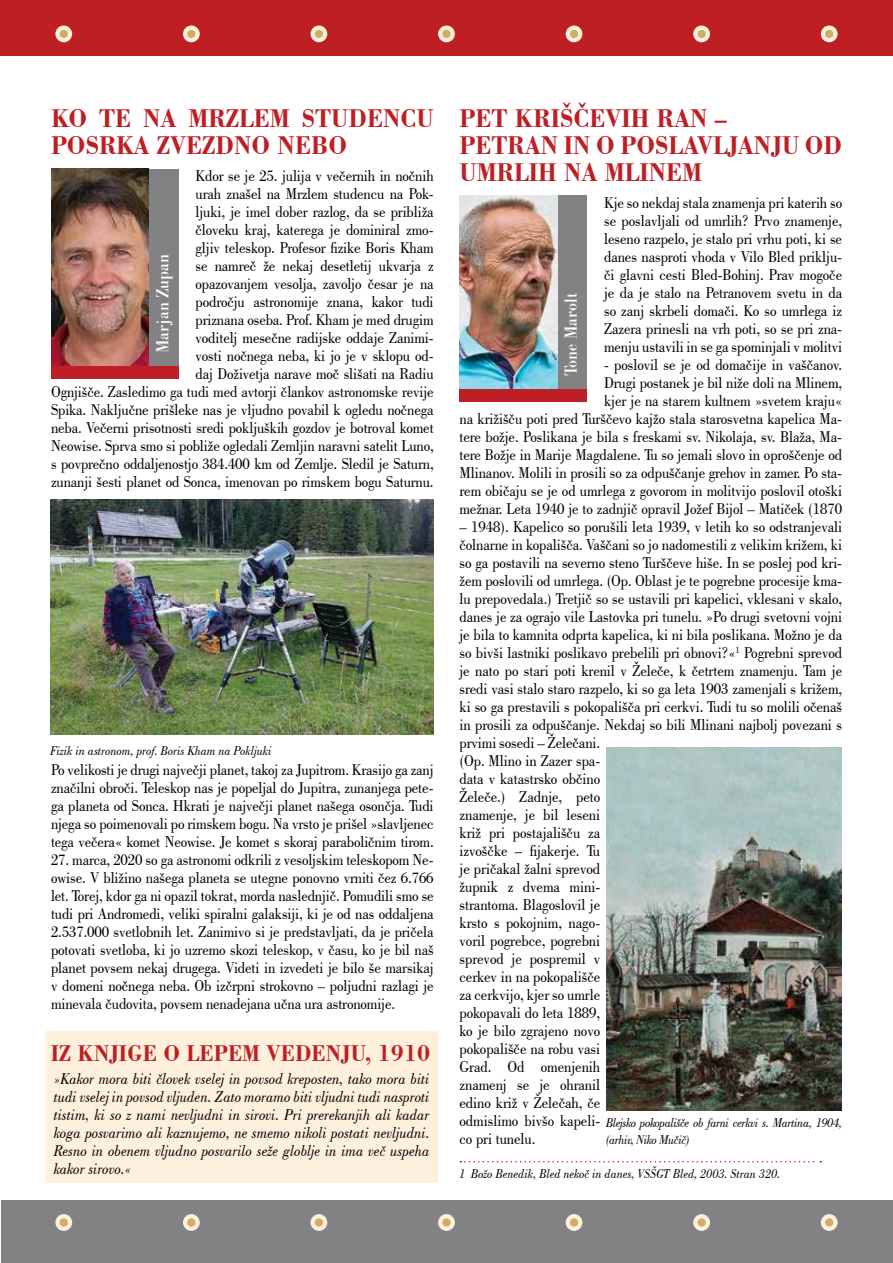
<style>
.page{position:relative;width:893px;height:1263px;background:#fff}
.page>*{position:absolute;margin:0;border:0;box-sizing:border-box;transform-origin:0 0}
.t1{font:700 27px/27px "Bodoni BT";color:#be1f24;scale:.9 1}
.t2{font:700 24px "Bodoni BT";color:#be1f24;scale:.9 1}
.t3{font:18px "Bodoni BT";color:#fff;scale:.9 1}
.t4{font:16.5px/18px "Bodoni BT";letter-spacing:-.005em;color:#000;text-align:justify;scale:.9 1}
.t5{font:italic 16.5px/18px "Bodoni BT";color:#000;text-align:justify;scale:.9 1}
.t6{font:italic 13.5px "Bodoni BT";color:#000;scale:.9 1}
.t7{font:italic 13.5px/16.2px "Bodoni BT";letter-spacing:-.025em;color:#000;scale:.9 1}
</style>
<div class="page">
<div style="left:2px;top:1201px;width:891px;height:62px;background:#828285"></div>
<div style="left:0;top:0;width:893px;height:55px;background:#be1f24"></div>
<div style="left:55px;top:26px;width:17px;height:16px;background:#fff0de;border-radius:50%"></div>
<div style="left:60px;top:30px;width:8px;height:8px;background:#d2ab67;border-radius:50%"></div>
<div style="left:183px;top:26px;width:17px;height:16px;background:#fff0de;border-radius:50%"></div>
<div style="left:187px;top:30px;width:8px;height:8px;background:#d2ab67;border-radius:50%"></div>
<div style="left:311px;top:26px;width:16px;height:16px;background:#fff0de;border-radius:50%"></div>
<div style="left:315px;top:30px;width:8px;height:8px;background:#d2ab67;border-radius:50%"></div>
<div style="left:438px;top:26px;width:17px;height:16px;background:#fff0de;border-radius:50%"></div>
<div style="left:442px;top:30px;width:9px;height:8px;background:#d2ab67;border-radius:50%"></div>
<div style="left:566px;top:26px;width:16px;height:16px;background:#fff0de;border-radius:50%"></div>
<div style="left:570px;top:30px;width:8px;height:8px;background:#d2ab67;border-radius:50%"></div>
<div style="left:693px;top:26px;width:17px;height:16px;background:#fff0de;border-radius:50%"></div>
<div style="left:697px;top:30px;width:9px;height:8px;background:#d2ab67;border-radius:50%"></div>
<div style="left:821px;top:26px;width:17px;height:16px;background:#fff0de;border-radius:50%"></div>
<div style="left:825px;top:30px;width:8px;height:8px;background:#d2ab67;border-radius:50%"></div>
<svg style="left:55px;top:1214px;width:17px;height:17px"></svg>
<div style="left:60px;top:1218px;width:8px;height:8px;background:#d2ab67;border-radius:50%"></div>
<svg style="left:183px;top:1214px;width:17px;height:17px"></svg>
<div style="left:187px;top:1218px;width:8px;height:8px;background:#d2ab67;border-radius:50%"></div>
<div style="left:311px;top:1214px;width:16px;height:17px;background:#fff0de;border-radius:50%"></div>
<div style="left:315px;top:1218px;width:8px;height:8px;background:#d2ab67;border-radius:50%"></div>
<div style="left:438px;top:1214px;width:17px;height:17px;background:#fff0de;border-radius:50%"></div>
<div style="left:442px;top:1218px;width:9px;height:8px;background:#d2ab67;border-radius:50%"></div>
<div style="left:566px;top:1214px;width:16px;height:17px;background:#fff0de;border-radius:50%"></div>
<div style="left:570px;top:1218px;width:8px;height:8px;background:#d2ab67;border-radius:50%"></div>
<div style="left:693px;top:1214px;width:17px;height:17px;background:#fff0de;border-radius:50%"></div>
<div style="left:697px;top:1218px;width:9px;height:8px;background:#d2ab67;border-radius:50%"></div>
<svg style="left:821px;top:1214px;width:17px;height:17px"></svg>
<div style="left:825px;top:1218px;width:8px;height:8px;background:#d2ab67;border-radius:50%"></div>
<svg style="left:460px;top:1161px;width:361px;height:1px"></svg>
<div style="left:557px;top:195px;width:30px;height:200px;background:#828285"></div>
<img style="left:459px;top:195px;width:98px;height:194px">
<div style="left:459px;top:389px;width:128px;height:13px;background:#be1f24"></div>
<div style="left:149px;top:169px;width:30px;height:200px;background:#828285"></div>
<img style="left:51px;top:169px;width:98px;height:197px">
<div style="left:51px;top:366px;width:128px;height:12px;background:#be1f24"></div>
<img style="left:51px;top:500px;width:383px;height:235px">
<img style="left:606px;top:747px;width:236px;height:363px">
<div style="left:46px;top:1031px;width:392px;height:151px;background:#fff0de"></div>
<h1 class="t1" style="left:51px;top:104px;width:427px">KO TE NA MRZLEM STUDENCU<br>POSRKA ZVEZDNO NEBO</h1>
<p class="t4" style="left:51px;top:166px;width:427px;text-align:right">Kdor se je 25. julija v večernih in nočnih<br>urah znašel na Mrzlem studencu na Pok-<br>ljuki, je imel dober razlog, da se približa<br>človeku kraj, katerega je dominiral zmo-<br>gljiv teleskop. Profesor fizike Boris Kham<br>se namreč že nekaj desetletij ukvarja z<br>opazovanjem vesolja, zavoljo česar je na<br>področju astronomije znana, kakor tudi<br>priznana oseba. Prof. Kham je med drugim<br>voditelj mesečne radijske oddaje Zanimi-<br>vosti nočnega neba, ki jo je v sklopu od-<br>daj Doživetja narave moč slišati na Radiu<br>Ognjišče. Zasledimo ga tudi med avtorji člankov astronomske revije Spika. Naključne prišleke nas je vljudno povabil k ogledu nočnega neba. Večerni prisotnosti sredi pokljuških gozdov je botroval komet Neowise. Sprva smo si pobliže ogledali Zemljin naravni satelit Luno, s povprečno oddaljenostjo 384.400 km od Zemlje. Sledil je Saturn, zunanji šesti planet od Sonca, imenovan po rimskem bogu Saturnu.</p>
<p class="t3" style="left:151px;top:353px;width:112px;rotate:-90deg">Marjan Zupan</p>
<p class="t6" style="left:51px;top:743px;width:248px">Fizik in astronom, prof. Boris Kham na Pokljuki</p>
<p class="t4" style="left:51px;top:760px;width:427px">Po velikosti je drugi največji planet, takoj za Jupitrom. Krasijo ga zanj značilni obroči. Teleskop nas je popeljal do Jupitra, zunanjega pete&shy;ga planeta od Sonca. Hkrati je največji planet našega osončja. Tudi njega so poimenovali po rimskem bogu. Na vrsto je prišel »slavljenec tega večera« komet Neowise. Je komet s skoraj paraboličnim tirom.</p>
<p class="t4" style="left:51px;top:850px;width:427px">27. marca, 2020 so ga astronomi odkrili z vesoljskim teleskopom Ne&shy;owise. V bližino našega planeta se utegne ponovno vrniti čez 6.766 let. Torej, kdor ga ni opazil tokrat, morda naslednjič. Pomudili smo se tudi pri Andromedi, veliki spiralni galaksiji, ki je od nas oddaljena 2.537.000 svetlobnih let. Zanimivo si je predstavljati, da je pričela potovati svetloba, ki jo uzremo skozi teleskop, v času, ko je bil naš planet povsem nekaj drugega. Videti in izvedeti je bilo še marsikaj v domeni nočnega neba. Ob izčrpni strokovno – poljudni razlagi je minevala čudovita, povsem nenadejana učna ura astronomije.</p>
<h2 class="t2" style="left:51px;top:1038px;width:423px">IZ KNJIGE O LEPEM VEDENJU, 1910</h2>
<p class="t5" style="left:54px;top:1070px;width:419px">»Kakor mora biti človek vselej in povsod kreposten, tako mora biti tudi vselej in povsod vljuden. Zato moramo biti vljudni tudi nasproti tistim, ki so z nami nevljudni in sirovi. Pri prerekanjih ali kadar koga posvarimo ali kaznujemo, ne smemo nikoli postati nevljudni.<br>Resno in obenem vljudno posvarilo seže globlje in ima več uspeha kakor sirovo.«</p>
<h1 class="t1" style="left:459px;top:104px;width:427px">PET KRIŠČEVIH RAN –<br>PETRAN IN O POSLAVLJANJU OD<br>UMRLIH NA MLINEM</h1>
<p class="t4" style="left:604px;top:193px;width:266px">Kje so nekdaj stala znamenja pri katerih so se poslavljali od umrlih? Prvo znamenje, leseno razpelo, je stalo pri vrhu poti, ki se danes nasproti vhoda v Vilo Bled priklju&shy;či glavni cesti Bled-Bohinj. Prav mogoče je da je stalo na Petranovem svetu in da so zanj skrbeli domači. Ko so umrlega iz Zazera prinesli na vrh poti, so se pri zna&shy;menju ustavili in se ga spominjali v molitvi</p>
<p class="t4" style="left:459px;top:355px;width:427px;text-align:right">- poslovil se je od domačije in vaščanov.<br>Drugi postanek je bil niže doli na Mlinem,<br>kjer je na starem kultnem »svetem kraju«<br>na križišču poti pred Turščevo kajžo stala starosvetna kapelica Ma&shy;tere božje. Poslikana je bila s freskami sv. Nikolaja, sv. Blaža, Ma&shy;tere Božje in Marije Magdalene. Tu so jemali slovo in oproščenje od Mlinanov. Molili in prosili so za odpuščanje grehov in zamer. Po sta&shy;rem običaju se je od umrlega z govorom in molitvijo poslovil otoški mežnar. Leta 1940 je to zadnjič opravil Jožef Bijol – Matiček (1870</p>
<p class="t4" style="left:459px;top:517px;width:427px;text-align:left">– 1948). Kapelico so porušili leta 1939, v letih ko so odstranjevali čolnarne in kopališča. Vaščani so jo nadomestili z velikim križem, ki so ga postavili na severno steno Turščeve hiše. In se poslej pod kri&shy;žem poslovili od umrlega. (Op. Oblast je te pogrebne procesije kma&shy;lu prepovedala.) Tretjič so se ustavili pri kapelici, vklesani v skalo, danes je za ograjo vile Lastovka pri tunelu. »Po drugi svetovni vojni je bila to kamnita odprta kapelica, ki ni bila poslikana. Možno je da so bivši lastniki poslikavo prebelili pri obnovi?«<sup>1</sup> Pogrebni sprevod je nato po stari poti krenil v Želeče, k četrtem znamenju. Tam je sredi vasi stalo staro razpelo, ki so ga leta 1903 zamenjali s križem, ki so ga prestavili s pokopališča pri cerkvi. Tudi tu so molili očenaš in prosili za odpuščanje. Nekdaj so bili Mlinani najbolj povezani s prvimi sosedi – Želečani.<br>(Op. Mlino in Zazer spa-<br>data v katastrsko občino<br>Želeče.) Zadnje, peto<br>znamenje, je bil leseni<br>križ pri postajališču za<br>izvoščke – fijakerje. Tu<br>je pričakal žalni sprevod<br>župnik z dvema mini-<br>strantoma. Blagoslovil je<br>krsto s pokojnim, nago-<br>voril pogrebce, pogrebni<br>sprevod je pospremil v<br>cerkev in na pokopališče<br>za cerkvijo, kjer so umrle<br>pokopavali do leta 1889,<br>ko je bilo zgrajeno novo<br>pokopališče na robu vasi<br>Grad. Od omenjenih<br>znamenj se je ohranil<br>edino križ v Želečah, če<br>odmislimo bivšo kapeli-<br>co pri tunelu.</p>
<p class="t6" style="left:459px;top:1165px;width:358px">1 Božo Benedik, Bled nekoč in danes, VSŠGT Bled, 2003. Stran 320.</p>
<p class="t3" style="left:560px;top:376px;width:94px;rotate:-90deg">Tone Marolt</p>
<p class="t7" style="left:606px;top:1114px;width:264px">Blejsko pokopališče ob farni cerkvi s. Martina, 1904, (arhiv, Niko Mučič)</p>
</div>
